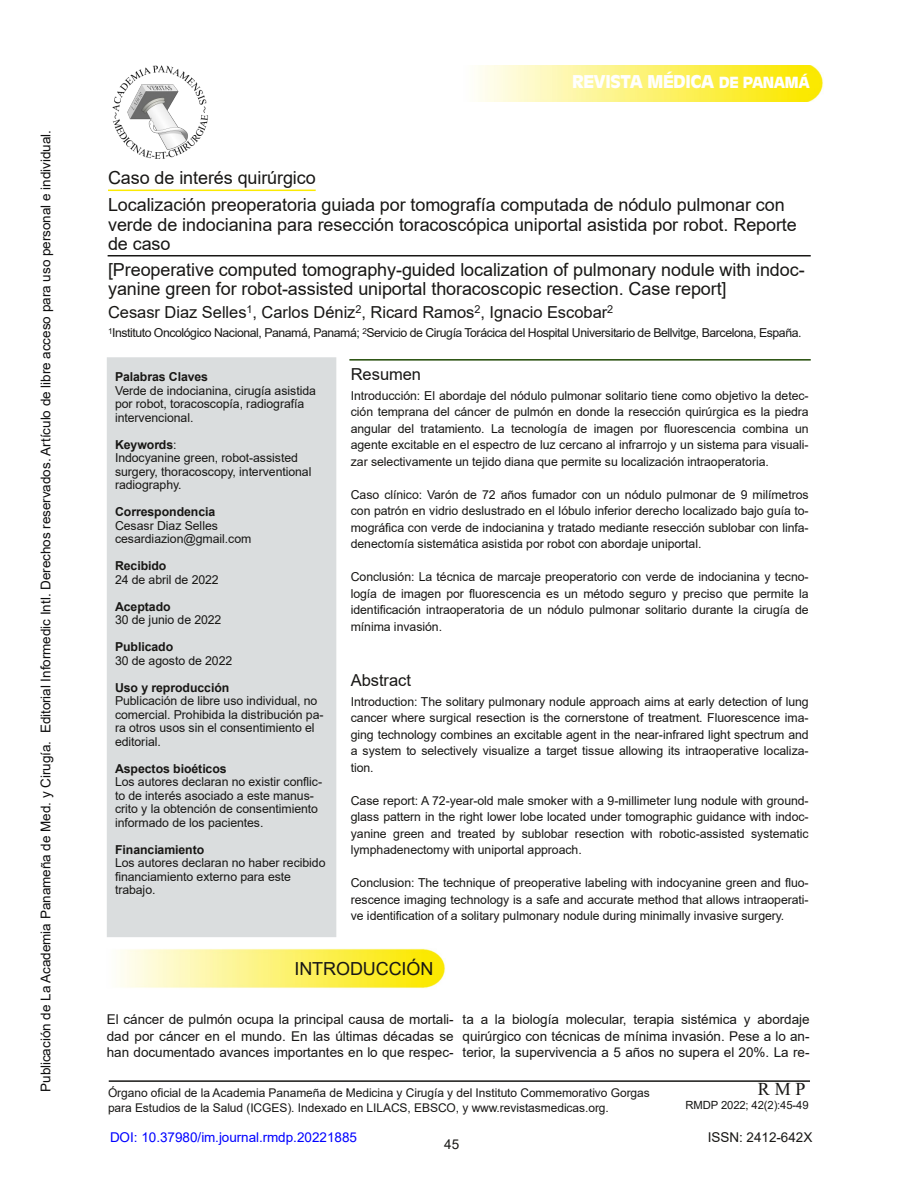
<style>
.page{position:relative;width:918px;height:1188px;background:#fff}
.page>*{position:absolute;margin:0;border:0;box-sizing:border-box;transform-origin:0 0}
.t1{font:18px/19.5px "Arial";letter-spacing:-.005em;color:#181715}
.t2{font:18px "Times New Roman";color:#181715}
.t3{font:700 17.25px "Antique Olive";letter-spacing:-.025em;color:#fff}
.t4{font:16.5px "Arial";color:#181715}
.t5{font:13.5px/16.5px "Arial";color:#181715;text-align:justify}
.t6{font:13.5px "Arial";color:#0d0d0d}
.t7{font:13.5px "Arial";color:#00f}
.t8{font:12.3px/16.5px "Arial";letter-spacing:-.005em;color:#181715;text-align:justify}
.t9{font:12.3px "Arial";letter-spacing:-.035em;color:#181715}
.t10{font:700 12.3px "Arial";letter-spacing:-.005em;color:#181715}
.t11{font:12px/15px "Arial";letter-spacing:-.005em;color:#181715}
.t12{font:11.25px "Arial";letter-spacing:-.01em;color:#181715}
.s1{font-size:15px}
.s2{font-weight:700}
</style>
<div class="page">
<hr style="left:109px;top:1080px;width:701px;height:2px;background:#181715">
<img style="left:112px;top:65px;width:96px;height:94px">
<img style="left:476px;top:65px;width:347px;height:36px">
<hr style="left:108px;top:190px;width:208px;height:1px;background:#fbea02">
<hr style="left:349px;top:359px;width:462px;height:2px;background:#1f4904">
<hr style="left:108px;top:255px;width:703px;height:1px;background:#181715">
<div style="left:108px;top:358px;width:228px;height:578px;background:#daddde"></div>
<div style="left:107px;top:357px;width:229px;height:580px;border:2px solid #daddde"></div>
<img style="left:118px;top:948px;width:327px;height:41px">
<p class="t6" style="left:38px;top:1092px;width:963px;rotate:-90deg">Publicación de La Academia Panameña de Med. y Cirugía. Editorial Informedic Intl. Derechos reservados. Artículo de libre acceso para uso personal e individual.</p>
<h2 class="t3" style="left:572px;top:72px;width:239px">REVISTA MÉDICA <span class="s1">DE PANAMÁ</span></h2>
<h1 class="t1" style="left:108px;top:165px;width:678px;line-height:27px">Caso de interés quirúrgico<br>Localización preoperatoria guiada por tomografía computada de nódulo pulmonar con</h1>
<h1 class="t1" style="left:108px;top:215px;width:690px">verde de indocianina para resección toracoscópica uniportal asistida por robot. Reporte de caso</h1>
<h1 class="t1" style="left:108px;top:260px;width:698px">[Preoperative computed tomography-guided localization of pulmonary nodule with indoc&shy;yanine green for robot-assisted uniportal thoracoscopic resection. Case report]</h1>
<h3 class="t4" style="left:108px;top:303px;width:507px">Cesasr Diaz Selles<sup>1</sup>, Carlos Déniz<sup>2</sup>, Ricard Ramos<sup>2</sup>, Ignacio Escobar<sup>2</sup></h3>
<p class="t9" style="left:108px;top:326px;width:695px"><sup>1</sup>Instituto Oncológico Nacional, Panamá, Panamá; <sup>2</sup>Servicio de Cirugía Torácica del Hospital Universitario de Bellvitge, Barcelona, España.</p>
<h3 class="t4" style="left:351px;top:365px;width:72px">Resumen</h3>
<p class="t8" style="left:351px;top:387px;width:459px">Introducción: El abordaje del nódulo pulmonar solitario tiene como objetivo la detec&shy;ción temprana del cáncer de pulmón en donde la resección quirúrgica es la piedra angular del tratamiento. La tecnología de imagen por fluorescencia combina un agente excitable en el espectro de luz cercano al infrarrojo y un sistema para visuali&shy;zar selectivamente un tejido diana que permite su localización intraoperatoria.</p>
<p class="t8" style="left:351px;top:486px;width:459px">Caso clínico: Varón de 72 años fumador con un nódulo pulmonar de 9 milímetros con patrón en vidrio deslustrado en el lóbulo inferior derecho localizado bajo guía to&shy;mográfica con verde de indocianina y tratado mediante resección sublobar con linfa&shy;denectomía sistemática asistida por robot con abordaje uniportal.</p>
<p class="t8" style="left:351px;top:569px;width:459px">Conclusión: La técnica de marcaje preoperatorio con verde de indocianina y tecno&shy;logía de imagen por fluorescencia es un método seguro y preciso que permite la identificación intraoperatoria de un nódulo pulmonar solitario durante la cirugía de mínima invasión.</p>
<p class="t10" style="left:115px;top:370px;width:95px">Palabras Claves</p>
<p class="t8" style="left:115px;top:384px;width:202px;line-height:13.5px;text-align:left">Verde de indocianina, cirugía asistida por robot, toracoscopía, radiografía intervencional.</p>
<p class="t8" style="left:115px;top:438px;width:198px;line-height:13.5px;text-align:left"><span class="s2">Keywords</span>:<br>Indocyanine green, robot-assisted surgery, thoracoscopy, interventional radiography.</p>
<p class="t10" style="left:115px;top:505px;width:102px">Correspondencia</p>
<p class="t8" style="left:115px;top:519px;width:138px;line-height:13.5px">Cesasr Diaz Selles cesardiazion@gmail.com</p>
<p class="t10" style="left:115px;top:559px;width:53px">Recibido</p>
<p class="t8" style="left:115px;top:571px;width:105px">24 de abril de 2022</p>
<p class="t10" style="left:115px;top:599px;width:57px">Aceptado</p>
<p class="t8" style="left:115px;top:612px;width:108px">30 de junio de 2022</p>
<p class="t10" style="left:115px;top:640px;width:60px">Publicado</p>
<p class="t8" style="left:115px;top:652px;width:119px">30 de agosto de 2022</p>
<p class="t10" style="left:115px;top:680px;width:116px">Uso y reproducción</p>
<p class="t8" style="left:115px;top:694px;width:210px;line-height:13.5px;text-align:left">Publicación de libre uso individual, no comercial. Prohibida la distribución pa&shy;ra otros usos sin el consentimiento el editorial.</p>
<p class="t10" style="left:115px;top:761px;width:113px">Aspectos bioéticos</p>
<p class="t8" style="left:115px;top:775px;width:209px;line-height:13.5px;text-align:left">Los autores declaran no existir conflic&shy;to de interés asociado a este manus&shy;crito y la obtención de consentimiento informado de los pacientes.</p>
<p class="t10" style="left:115px;top:842px;width:91px">Financiamiento</p>
<p class="t8" style="left:115px;top:856px;width:212px;line-height:13.5px;text-align:left">Los autores declaran no haber recibido financiamiento externo para este trabajo.</p>
<h3 class="t4" style="left:351px;top:671px;width:62px">Abstract</h3>
<p class="t8" style="left:351px;top:693px;width:459px">Introduction: The solitary pulmonary nodule approach aims at early detection of lung cancer where surgical resection is the cornerstone of treatment. Fluorescence ima&shy;ging technology combines an excitable agent in the near-infrared light spectrum and a system to selectively visualize a target tissue allowing its intraoperative localiza&shy;tion.</p>
<p class="t8" style="left:351px;top:792px;width:459px">Case report: A 72-year-old male smoker with a 9-millimeter lung nodule with ground&shy;glass pattern in the right lower lobe located under tomographic guidance with indoc&shy;yanine green and treated by sublobar resection with robotic-assisted systematic lymphadenectomy with uniportal approach.</p>
<p class="t8" style="left:351px;top:875px;width:459px">Conclusion: The technique of preoperative labeling with indocyanine green and fluo&shy;rescence imaging technology is a safe and accurate method that allows intraoperati&shy;ve identification of a solitary pulmonary nodule during minimally invasive surgery.</p>
<h1 class="t1" style="left:294px;top:959px;width:141px">INTRODUCCIÓN</h1>
<p class="t5" style="left:107px;top:1011px;width:348px">El cáncer de pulmón ocupa la principal causa de mortali&shy;dad por cáncer en el mundo. En las últimas décadas se han documentado avances importantes en lo que respec-</p>
<p class="t5" style="left:463px;top:1011px;width:348px">ta a la biología molecular, terapia sistémica y abordaje quirúrgico con técnicas de mínima invasión. Pese a lo an&shy;terior, la supervivencia a 5 años no supera el 20%. La re-</p>
<p class="t11" style="left:108px;top:1085px;width:543px">Órgano oficial de la Academia Panameña de Medicina y Cirugía y del Instituto Commemorativo Gorgas para Estudios de la Salud (ICGES). Indexado en LILACS, EBSCO, y www.revistasmedicas.org.</p>
<h1 class="t2" style="left:758px;top:1079px;width:49px">RMP</h1>
<p class="t12" style="left:685px;top:1099px;width:125px">RMDP 2022; 42(2):45-49</p>
<p class="t7" style="left:110px;top:1130px;width:249px">DOI: 10.37980/im.journal.rmdp.20221885</p>
<p class="t5" style="left:708px;top:1129px;width:106px">ISSN: 2412-642X</p>
<p class="t5" style="left:444px;top:1136px;width:17px">45</p>
</div>
